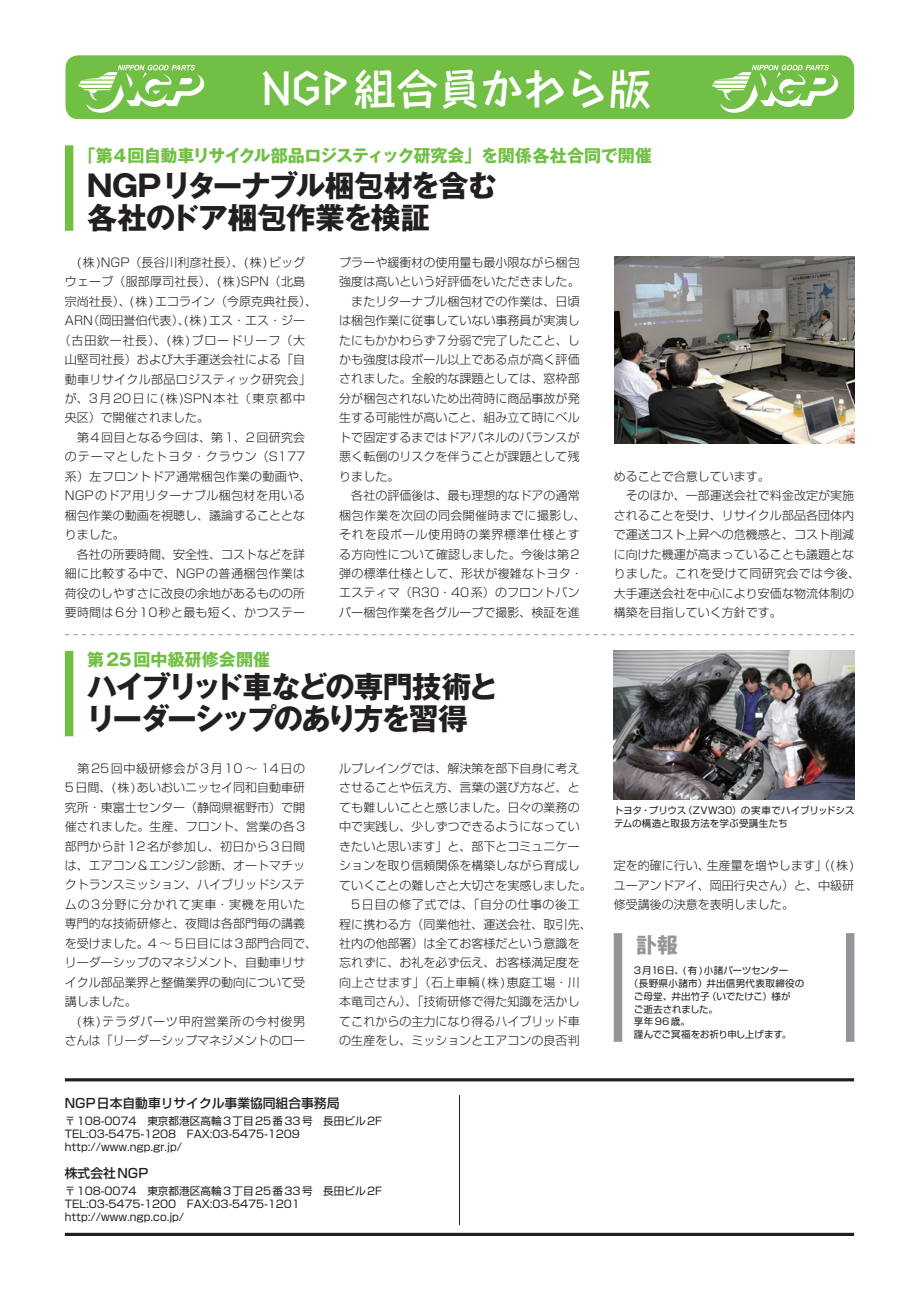
<style>
.page{position:relative;width:919px;height:1289px;background:#fff}
.page>*{position:absolute;margin:0;border:0;box-sizing:border-box;transform-origin:0 0}
.t1{font:500 42.45px "Take Std";color:#fff}
.t2{font:700 29.7px/32px "Gothic MB101 Pro";letter-spacing:-.095em;color:#231f20}
.t3{font:700 29.7px/32px "Gothic MB101 Pro";letter-spacing:-.045em;color:#231f20}
.t4{font:700 21.3px "Gothic MB101 Pro";color:#939598}
.t5{font:700 16.95px "Gothic MB101 Pro";letter-spacing:-.015em;color:#71bf44}
.t6{font:700 16.95px "Gothic MB101 Pro";letter-spacing:.005em;color:#71bf44}
.t7{font:500 12.75px "Shin Go Pro";color:#231f20}
.t8{font:300 12px/19.5px "Shin Go Pro";color:#231f20}
.t9{font:300 12px "Shin Go Pro";letter-spacing:.03em;color:#231f20}
.t10{font:300 12px "Shin Go Pro";letter-spacing:.065em;color:#231f20}
.t11{font:300 12px "Shin Go Pro";letter-spacing:.125em;color:#231f20}
.t12{font:300 12px "Shin Go Pro";letter-spacing:.025em;color:#231f20}
.t13{font:300 12px "Shin Go Pro";letter-spacing:.02em;color:#231f20}
.t14{font:300 12px "Shin Go Pro";letter-spacing:.075em;color:#231f20}
.t15{font:300 12px "Shin Go Pro";letter-spacing:.035em;color:#231f20}
.t16{font:10.65px/12.8px "Shin Go Pro";color:#231f20}
.t17{font:9.6px/12.8px "Shin Go Pro";letter-spacing:.005em;color:#231f20}
.t18{font:9.6px "Shin Go Pro";letter-spacing:-.03em;color:#231f20}
.t19{font:9.6px "Shin Go Pro";letter-spacing:.03em;color:#231f20}
</style>
<div class="page">
<hr style="left:65px;top:1232px;width:789px;height:3px;background:#231f20">
<div style="left:65px;top:55px;width:789px;height:64px;background:#71bf44;border-radius:13px"></div>
<svg style="left:78px;top:65px;width:126px;height:48px"></svg>
<svg style="left:712px;top:65px;width:126px;height:48px"></svg>
<hr style="left:65px;top:1078px;width:789px;height:3px;background:#231f20">
<hr style="left:459px;top:1095px;width:1px;height:130px;background:#231f20">
<div style="left:65px;top:145px;width:8px;height:86px;background:#71bf44"></div>
<svg style="left:65px;top:634px;width:789px;height:1px"></svg>
<div style="left:65px;top:651px;width:8px;height:85px;background:#71bf44"></div>
<img style="left:614px;top:256px;width:240px;height:187px">
<img style="left:613px;top:651px;width:241px;height:148px">
<div style="left:613px;top:933px;width:9px;height:108px;background:#939598"></div>
<div style="left:845px;top:933px;width:9px;height:108px;background:#939598"></div>
<h1 class="t1" style="left:262px;top:55px;width:390px">NGP組合員かわら版</h1>
<h3 class="t5" style="left:79px;top:142px;width:575px">「第４回自動車リサイクル部品ロジスティック研究会」を関係各社合同で開催</h3>
<h2 class="t3" style="left:87px;top:166px;width:411px">NGPリターナブル梱包材を含む各社のドア梱包作業を検証</h2>
<p class="t8" style="left:65px;top:251px;width:242px">　(株)NGP（長谷川利彦社長）、 (株)ビッグ</p>
<p class="t8" style="left:65px;top:270px;width:242px">ウェーブ（服部厚司社長）、 (株)SPN（北島</p>
<p class="t8" style="left:65px;top:290px;width:254px">宗尚社長）、 (株)エコライン（今原克典社長、(</p>
<p class="t8" style="left:87px;top:309px;width:219px">（岡田誉伯代表）、(株)エス・エス・ジー</p>
<p class="t8" style="left:65px;top:309px;width:30px">ARN</p>
<p class="t10" style="left:59px;top:330px;width:248px">（古田欽一社長）、 (株)ブロードリーフ（大</p>
<p class="t8" style="left:65px;top:348px;width:242px">山堅司社長）および大手運送会社による「自</p>
<p class="t12" style="left:65px;top:369px;width:248px">動車リサイクル部品ロジスティック研究会「</p>
<p class="t11" style="left:65px;top:388px;width:242px">が、3月20日に 株( )SPN本社（東京都中</p>
<p class="t8" style="left:65px;top:406px;width:146px">央区）で開催されました。</p>
<p class="t13" style="left:65px;top:427px;width:242px">　第4回目となる今回は、第1、2回研究会</p>
<p class="t14" style="left:65px;top:447px;width:242px">のテーマとしたトヨタ・クラウン（S177</p>
<p class="t9" style="left:65px;top:466px;width:248px">系）左フロントドア通常梱包作業の動画や、</p>
<p class="t9" style="left:65px;top:486px;width:242px">NGPのドア用リターナブル梱包材を用いる</p>
<p class="t8" style="left:65px;top:504px;width:242px">梱包作業の動画を視聴し、議論することとな</p>
<p class="t8" style="left:65px;top:523px;width:62px">りました。</p>
<p class="t8" style="left:65px;top:543px;width:242px">　各社の所要時間、安全性、コストなどを詳</p>
<p class="t15" style="left:65px;top:563px;width:242px">細に比較する中で、NGPの普通梱包作業は</p>
<p class="t8" style="left:65px;top:581px;width:242px">荷役のしやすさに改良の余地があるものの所</p>
<p class="t8" style="left:65px;top:601px;width:242px">要時間は6分10秒と最も短く、かつステー</p>
<p class="t8" style="left:339px;top:251px;width:248px">プラーや緩衝材の使用量も最小限ながら梱包強度は高いという好評価をいただきました。　またリターナブル梱包材での作業は、日頃は梱包作業に従事していない事務員が実演したにもかかわらず7分弱で完了したこと、しかも強度は段ボール以上である点が高く評価されました。全般的な課題としては、窓枠部分が梱包されないため出荷時に商品事故が発生する可能性が高いこと、組み立て時にベルトで固定するまではドアパネルのバランスが悪く転倒のリスクを伴うことが課題として残りました。<br>　各社の評価後は、最も理想的なドアの通常梱包作業を次回の同会開催時までに撮影し、それを段ボール使用時の業界標準仕様とする方向性について確認しました。今後は第2弾の標準仕様として、形状が複雑なトヨタ・エスティマ（R30・40系）のフロントバンパー梱包作業を各グループで撮影、検証を進</p>
<h3 class="t6" style="left:87px;top:645px;width:185px">第25回中級研修会開催</h3>
<h2 class="t2" style="left:86px;top:667px;width:413px">ハイブリッド車などの専門技術とリーダーシップのあり方を習得</h2>
<p class="t8" style="left:65px;top:757px;width:254px">　第25回中級研修会が3月10 〜 14日の<br>5日間、(株)あいおいニッセイ同和自動車研究所・東富士センター（静岡県裾野市）で開催されました。生産、フロント、営業の各3部門から計12名が参加し、初日から3日間は、エアコン＆エンジン診断、オートマチックトランスミッション、ハイブリッドシステムの3分野に分かれて実車・実機を用いた専門的な技術研修と、夜間は各部門毎の講義を受けました。4 〜 5 日目には3部門合同で、リーダーシップのマネジメント、自動車リサイクル部品業界と整備業界の動向について受講しました。<br>　(株)テラダパーツ甲府営業所の今村俊男さんは「リーダーシップマネジメントのロー</p>
<p class="t8" style="left:339px;top:757px;width:254px">ルプレイングでは、解決策を部下自身に考えさせることや伝え方、言葉の選び方など、とても難しいことと感じました。日々の業務の中で実践し、少しずつできるようになっていきたいと思います」と、部下とコミュニケーションを取り信頼関係を構築しながら育成していくことの難しさと大切さを実感しました。　5日目の修了式では、「自分の仕事の後工程に携わる方（同業他社、運送会社、取引先、社内の他部署）は全てお客様だという意識を忘れずに、お礼を必ず伝え、お客様満足度を向上させます」（石上車輌 株( )恵庭工場・川本竜司さん）、「技術研修で得た知識を活かしてこれからの主力になり得るハイブリッド車の生産をし、ミッションとエアコンの良否判</p>
<p class="t7" style="left:65px;top:1092px;width:276px">NGP日本自動車リサイクル事業協同組合事務局</p>
<p class="t16" style="left:65px;top:1113px;width:318px">〒108-0074　東京都港区高輪3丁目25番33号　長田ビル2F<br>TEL:03-5475-1208　FAX:03-5475-1209 http://www.ngp.gr j p. /</p>
<p class="t7" style="left:65px;top:1162px;width:85px">株式会社NGP</p>
<p class="t16" style="left:65px;top:1183px;width:318px">〒108-0074　東京都港区高輪3丁目25番33号　長田ビル2F<br>TEL:03-5475-1200　FAX:03-5475-1201 http://www.ngp.co j p. /</p>
<p class="t8" style="left:613px;top:465px;width:248px">めることで合意しています。<br>　そのほか、一部運送会社で料金改定が実施されることを受け、リサイクル部品各団体内で運送コスト上昇への危機感と、コスト削減に向けた機運が高まっていることも議題となりました。これを受けて同研究会では今後、大手運送会社を中心により安価な物流体制の構築を目指していく方針です。</p>
<p class="t17" style="left:683px;top:802px;width:173px">（ZVW30）の実車でハイブリッドシス</p>
<p class="t17" style="left:649px;top:802px;width:39px">プリウス</p>
<p class="t17" style="left:613px;top:802px;width:175px">トヨタ・<br>テムの構造と取扱方法を学ぶ受講生たち</p>
<p class="t8" style="left:706px;top:854px;width:149px">生産量を増やします」（(株(</p>
<p class="t8" style="left:613px;top:854px;width:242px">定を的確に行い、<br>ユーアンドアイ、岡田行央さん）と、中級研修受講後の決意を表明しました。</p>
<h3 class="t4" style="left:635px;top:927px;width:44px">訃報</h3>
<p class="t18" style="left:633px;top:962px;width:156px">3月16日、( 有 ) 小諸パーツセンター</p>
<p class="t19" style="left:628px;top:975px;width:177px">（長野県小諸市）井出信男代表取締役の</p>
<p class="t17" style="left:707px;top:988px;width:85px">（いでたけこ）様が</p>
<p class="t17" style="left:633px;top:988px;width:159px">ご母堂、井出竹子<br>ご逝去されました。<br>享年96歳。<br>謹んでご冥福をお祈り申し上げます。</p>
</div>
